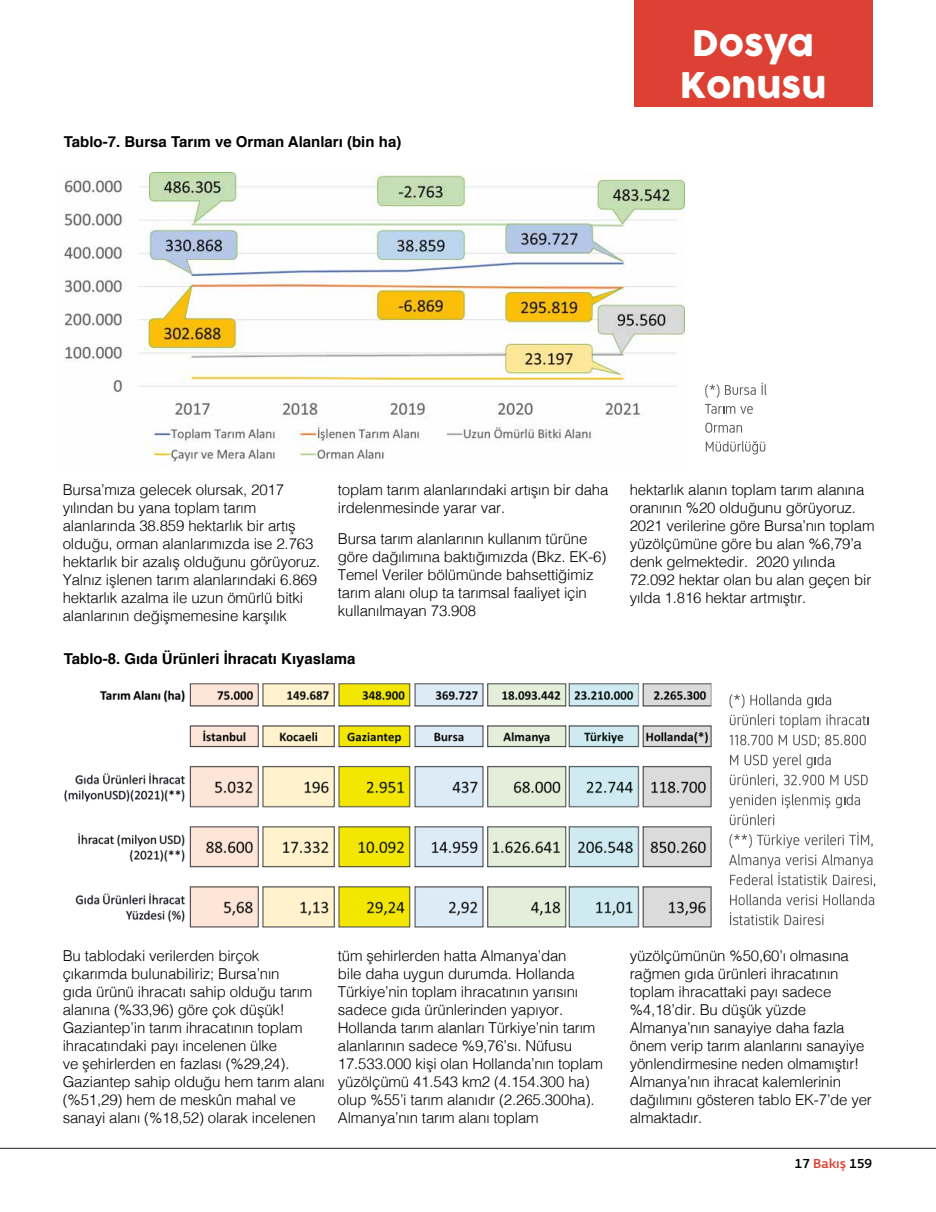
<style>
.page{position:relative;width:936px;height:1212px;background:#fff}
.page>*{position:absolute;margin:0;border:0;box-sizing:border-box;transform-origin:0 0}
.t1{font:34.5px/42px "COCOGOOSE";color:#fff;text-align:center}
.t2{font:300 15px/18px "Helvetica";letter-spacing:-.01em;color:#000}
.t3{font:700 15px "Helvetica";color:#000}
.t4{font:13.5px "Priva Three Pro";color:#000}
.s1{color:#dc4134}
</style>
<div class="page">
<div style="left:634px;top:0;width:238px;height:106px;background:#dc4134"></div>
<hr style="left:0;top:1148px;width:935px;height:1px;background:#231f20">
<svg style="left:705px;top:384px;width:14px;height:14px"></svg>
<svg style="left:725px;top:385px;width:30px;height:10px"></svg>
<svg style="left:761px;top:383px;width:5px;height:12px"></svg>
<svg style="left:704px;top:404px;width:48px;height:10px"></svg>
<svg style="left:705px;top:423px;width:37px;height:10px"></svg>
<svg style="left:705px;top:441px;width:60px;height:13px"></svg>
<img style="left:64px;top:172px;width:620px;height:290px">
<svg style="left:729px;top:694px;width:15px;height:14px"></svg>
<svg style="left:750px;top:694px;width:81px;height:14px"></svg>
<svg style="left:729px;top:714px;width:91px;height:14px"></svg>
<svg style="left:826px;top:714px;width:42px;height:11px"></svg>
<svg style="left:729px;top:735px;width:43px;height:10px"></svg>
<svg style="left:778px;top:735px;width:9px;height:10px"></svg>
<svg style="left:793px;top:735px;width:26px;height:12px"></svg>
<svg style="left:825px;top:735px;width:40px;height:10px"></svg>
<svg style="left:730px;top:755px;width:8px;height:10px"></svg>
<svg style="left:744px;top:754px;width:86px;height:14px"></svg>
<svg style="left:729px;top:774px;width:48px;height:13px"></svg>
<svg style="left:783px;top:775px;width:41px;height:10px"></svg>
<svg style="left:830px;top:775px;width:8px;height:10px"></svg>
<svg style="left:844px;top:775px;width:23px;height:10px"></svg>
<svg style="left:729px;top:794px;width:131px;height:14px"></svg>
<svg style="left:729px;top:814px;width:45px;height:11px"></svg>
<svg style="left:729px;top:834px;width:114px;height:14px"></svg>
<svg style="left:849px;top:832px;width:23px;height:15px"></svg>
<svg style="left:729px;top:854px;width:146px;height:33px"></svg>
<svg style="left:730px;top:894px;width:50px;height:11px"></svg>
<svg style="left:786px;top:894px;width:31px;height:11px"></svg>
<svg style="left:823px;top:894px;width:51px;height:11px"></svg>
<svg style="left:730px;top:912px;width:93px;height:13px"></svg>
<img style="left:64px;top:683px;width:647px;height:245px">
<p class="t3" style="left:64px;top:130px;width:339px">Tablo-7. Bursa Tarım ve Orman Alanları (bin ha)</p>
<h1 class="t1" style="left:679px;top:23px;width:148px">Dosya<br>Konusu</h1>
<p class="t2" style="left:63px;top:479px;width:259px">Bursa’mıza gelecek olursak, 2017 yılından bu yana toplam tarım alanlarında 38.859 hektarlık bir artış olduğu, orman alanlarımızda ise 2.763 hektarlık bir azalış olduğunu görüyoruz.<br>Yalnız işlenen tarım alanlarındaki 6.869 hektarlık azalma ile uzun ömürlü bitki alanlarının değişmemesine karşılık</p>
<p class="t2" style="left:338px;top:479px;width:272px">toplam tarım alanlarındaki artışın bir daha irdelenmesinde yarar var.</p>
<p class="t2" style="left:338px;top:528px;width:270px">Bursa tarım alanlarının kullanım türüne göre dağılımına baktığımızda (Bkz. EK-6)<br>Temel Veriler bölümünde bahsettiğimiz tarım alanı olup ta tarımsal faaliyet için kullanılmayan 73.908</p>
<p class="t3" style="left:64px;top:646px;width:293px">Tablo-8. Gıda Ürünleri İhracatı Kıyaslama</p>
<p class="t2" style="left:629px;top:479px;width:246px">hektarlık alanın toplam tarım alanına oranının %20 olduğunu görüyoruz.<br>2021 verilerine göre Bursa’nın toplam yüzölçümüne göre bu alan %6,79’a denk gelmektedir. 2020 yılında 72.092 hektar olan bu alan geçen bir yılda 1.816 hektar artmıştır.</p>
<p class="t2" style="left:63px;top:946px;width:264px">Bu tablodaki verilerden birçok çıkarımda bulunabiliriz; Bursa’nın<br>gıda ürünü ihracatı sahip olduğu tarım alanına (%33,96) göre çok düşük!<br>Gaziantep’in tarım ihracatının toplam ihracatındaki payı incelenen ülke<br>ve şehirlerden en fazlası (%29,24).<br>Gaziantep sahip olduğu hem tarım alanı (%51,29) hem de meskûn mahal ve sanayi alanı (%18,52) olarak incelenen</p>
<p class="t2" style="left:338px;top:946px;width:267px">tüm şehirlerden hatta Almanya’dan<br>bile daha uygun durumda. Hollanda Türkiye’nin toplam ihracatının yarısını sadece gıda ürünlerinden yapıyor.<br>Hollanda tarım alanları Türkiye’nin tarım alanlarının sadece %9,76’sı. Nüfusu 17.533.000 kişi olan Hollanda’nın toplam yüzölçümü 41.543 km2 (4.154.300 ha) olup %55’i tarım alanıdır (2.265.300ha).<br>Almanya’nın tarım alanı toplam</p>
<p class="t2" style="left:629px;top:946px;width:244px">yüzölçümünün %50,60’ı olmasına rağmen gıda ürünleri ihracatının toplam ihracattaki payı sadece %4,18’dir. Bu düşük yüzde<br>Almanya’nın sanayiye daha fazla önem verip tarım alanlarını sanayiye yönlendirmesine neden olmamıştır!<br>Almanya’nın ihracat kalemlerinin dağılımını gösteren tablo EK-7’de yer almaktadır.</p>
<p class="t4" style="left:794px;top:1154px;width:79px">17 <span class="s1">Bakış</span> 159</p>
</div>
